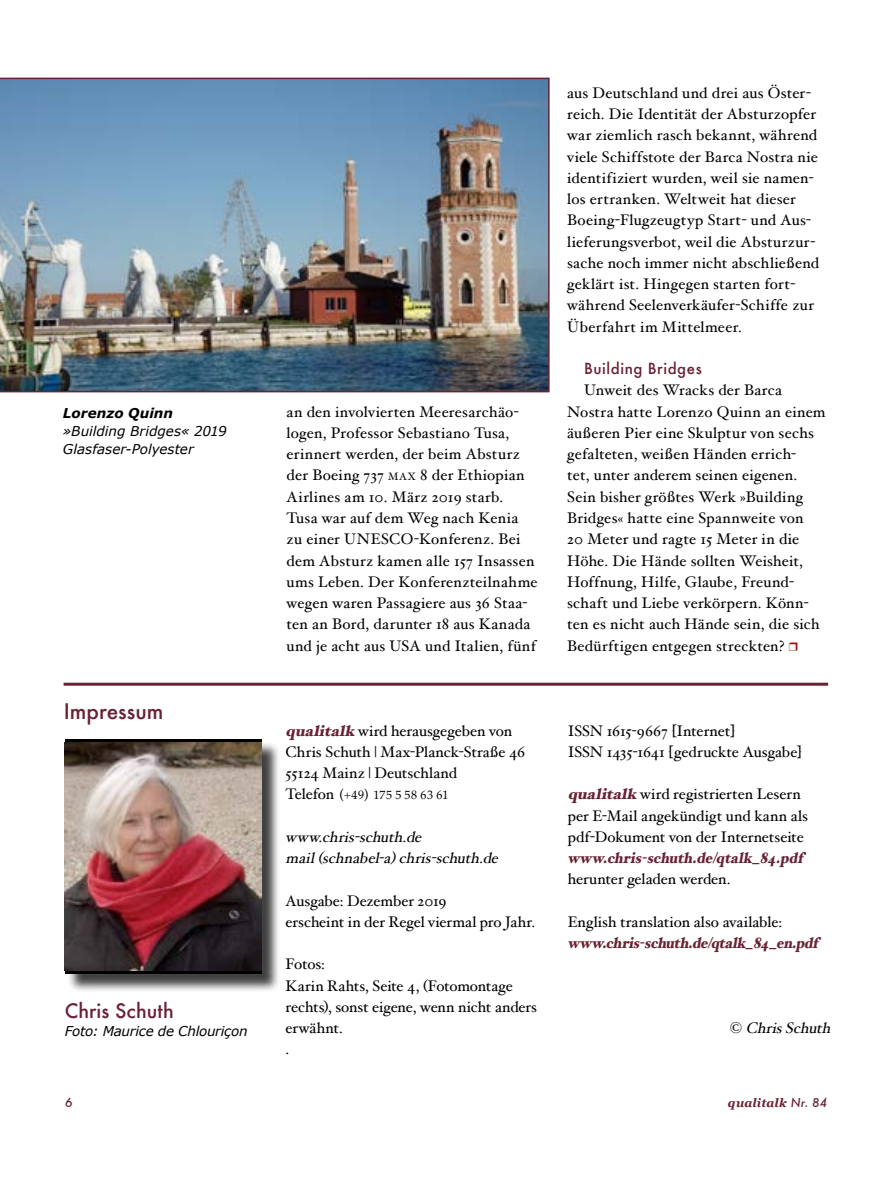
<style>
.page{position:relative;width:893px;height:1191px;background:#fff}
.page>*{position:absolute;margin:0;border:0;box-sizing:border-box;transform-origin:0 0}
.t1{font:500 21px "Futura";color:#682233}
.t2{font:500 19.5px "Futura";color:#682233}
.t3{font:15.3px/21.3px "Hoefler Text";letter-spacing:.01em;color:#000}
.t4{font:15.3px/21.3px "Hoefler Text";letter-spacing:-.01em;color:#000}
.t5{font:italic 900 15.3px "Hoefler Text";color:#682233;scale:.9 1}
.t6{font:italic 15.3px/21.3px "Hoefler Text";color:#000}
.t7{font:500 15px "Futura";letter-spacing:.035em;color:#682233}
.t8{font:italic 13.5px/18px "Verdana";letter-spacing:-.005em;color:#000}
.t9{font:italic 700 13.5px "Verdana";color:#000}
.t10{font:12px "Palatino";letter-spacing:.045em;color:#000}
.t11{font:italic 700 12px "Georgia";letter-spacing:.015em;color:#682233}
.t12{font:italic 500 12px "Futura";color:#682233}
.s1{font-size:10.65px}
.s2{font-weight:900;font-style:italic;color:#682233}
.s3{font-family:"Hoefler Text";font-size:15.3px}
.s4{font-size:13.5px}
.s5{font-style:normal}
.s6{font-family:"Futura";font-weight:500}
</style>
<div class="page">
<hr style="left:64px;top:682px;width:764px;height:3px;background:#682233">
<div style="left:67px;top:742px;width:213px;height:250px;background:#000;opacity:.75"></div>
<div style="left:65px;top:739px;width:196px;height:235px;background:linear-gradient(to right,#000,#000)"></div>
<img style="left:65px;top:743px;width:196px;height:227px">
<img style="left:0;top:78px;width:550px;height:314px">
<p class="t9" style="left:63px;top:404px;width:112px">Lorenzo Quinn</p>
<p class="t8" style="left:63px;top:421px;width:165px">»Building Bridges« 2019<br>Glasfaser-Polyester</p>
<h1 class="t1" style="left:64px;top:696px;width:101px">Impressum</h1>
<p class="t2" style="left:65px;top:997px;width:110px">Chris Schuth</p>
<p class="t8" style="left:65px;top:1021px;width:184px">Foto: Maurice de Chlouriçon</p>
<p class="t3" style="left:287px;top:401px;width:253px">an den involvierten Meeresarchäo&shy;logen, Professor Sebastiano Tusa, erinnert werden, der beim Absturz der Boeing 737 <span class="s1">MAX</span> 8 der Ethiopian Airlines am 10. März 2019 starb.<br>Tusa war auf dem Weg nach Kenia zu einer UNESCO-Konferenz. Bei dem Absturz kamen alle 157 Insassen ums Leben. Der Konferenzteilnahme wegen waren Passagiere aus 36 Staa&shy;ten an Bord, darunter 18 aus Kanada und je acht aus USA und Italien, fünf</p>
<p class="t3" style="left:286px;top:719px;width:241px"><span class="s2">qualitalk</span>wird herausgegeben von<br>Chris Schuth | Max-Planck-Straße 46<br>55124 Mainz | Deutschland</p>
<p class="t10" style="left:286px;top:787px;width:164px"><span class="s3">Telefon</span> <span class="s4">(</span>+49<span class="s4">)</span> 175 5 58 63 61</p>
<p class="t6" style="left:286px;top:826px;width:218px">www.chris-schuth.de mail(schnabel-a)chris-schuth.de</p>
<p class="t3" style="left:286px;top:889px;width:251px">Ausgabe: Dezember 2019<br>erscheint in der Regel viermal pro Jahr.</p>
<p class="t4" style="left:286px;top:953px;width:253px">Fotos:<br>Karin Rahts, Seite 4, (Fotomontage rechts), sonst eigene, wenn nicht anders erwähnt.<br>.</p>
<p class="t3" style="left:567px;top:82px;width:253px">aus Deutschland und drei aus Öster&shy;reich. Die Identität der Absturzopfer war ziemlich rasch bekannt, während viele Schiffstote der Barca Nostra nie identifiziert wurden, weil sie namen&shy;los ertranken. Weltweit hat dieser Boeing-Flugzeugtyp Start- und Aus&shy;lieferungsverbot, weil die Absturzur&shy;sache noch immer nicht abschließend geklärt ist. Hingegen starten fort&shy;während Seelenverkäufer-Schiffe zur Überfahrt im Mittelmeer.</p>
<p class="t7" style="left:584px;top:358px;width:119px">Building Bridges</p>
<p class="t3" style="left:567px;top:379px;width:260px;text-indent:17px">Unweit des Wracks der Barca Nostra hatte Lorenzo Quinn an einem äußeren Pier eine Skulptur von sechs gefalteten, weißen Händen errich-<br>tet, unter anderem seinen eigenen.<br>Sein bisher größtes Werk »Building Bridges« hatte eine Spannweite von<br>20 Meter und ragte 15 Meter in die Höhe. Die Hände sollten Weisheit, Hoffnung, Hilfe, Glaube, Freund&shy;schaft und Liebe verkörpern. Könn&shy;ten es nicht auch Hände sein, die sich Bedürftigen entgegen streckten?</p>
<p class="t3" style="left:568px;top:719px;width:236px">ISSN 1615-9667 [Internet]<br>ISSN 1435-1641 [gedruckte Ausgabe]</p>
<p class="t3" style="left:568px;top:783px;width:242px"><span class="s2">qualitalk</span>wird registrierten Lesern per E-Mail angekündigt und kann als pdf-Dokument von der Internetseite</p>
<p class="t5" style="left:568px;top:849px;width:263px">www.chris-schuth.de/qtalk_84.pdf</p>
<p class="t4" style="left:568px;top:868px;width:164px">herunter geladen werden.</p>
<p class="t3" style="left:568px;top:911px;width:216px">English translation also available:</p>
<p class="t5" style="left:568px;top:934px;width:280px">www.chris-schuth.de/qtalk_84_en.pdf</p>
<p class="t6" style="left:730px;top:1017px;width:106px"><span class="s5">©</span> ChrisSchuth</p>
<p class="t12" style="left:65px;top:1094px;width:9px">6</p>
<p class="t11" style="left:728px;top:1095px;width:101px">qualitalk <span class="s6">Nr. 84</span></p>
</div>
